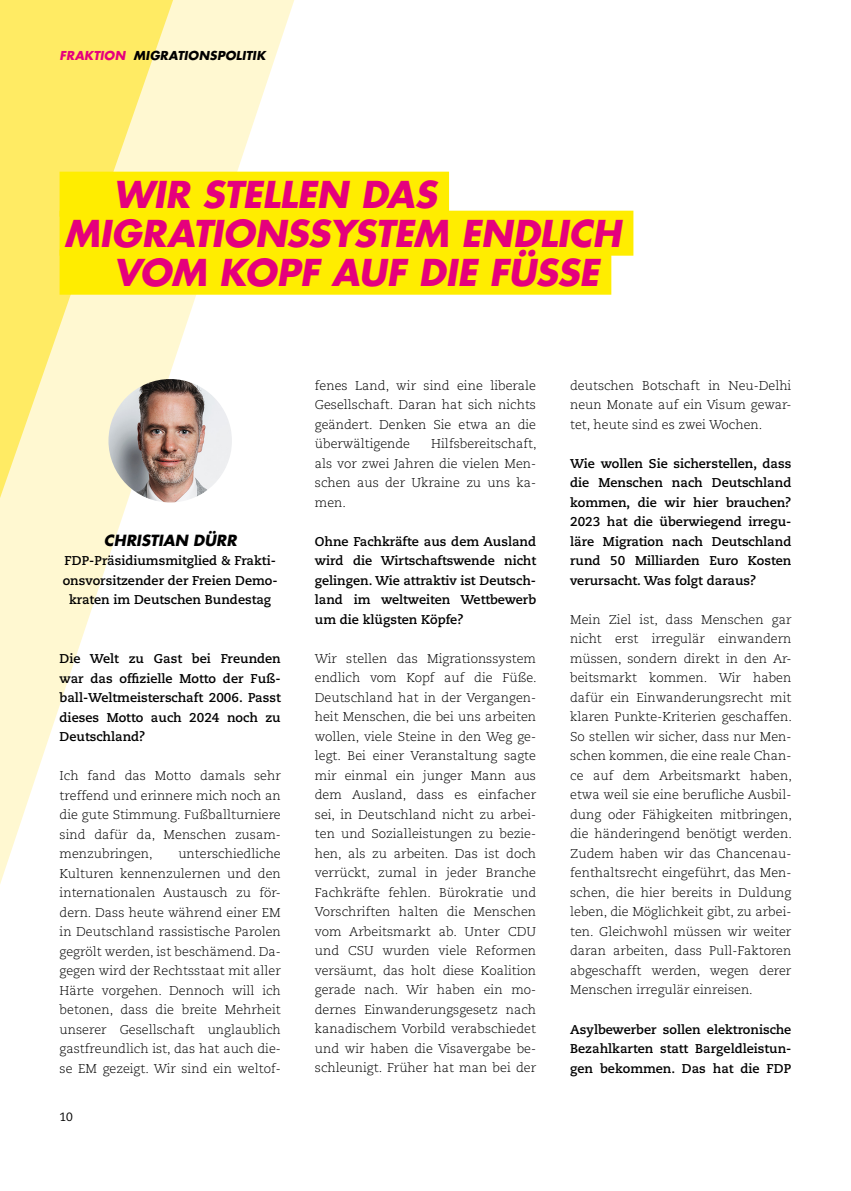
<style>
.page{position:relative;width:851px;height:1191px;background:#fff}
.page>*{position:absolute;margin:0;border:0;box-sizing:border-box;transform-origin:0 0}
.t1{font:italic 700 36px "Futura LT Pro";letter-spacing:-.005em;color:#e5007d}
.t2{font:italic 700 15px "Futura LT Pro";color:#000}
.t3{font:300 12.75px/19.5px "Caecilia LT Std";color:#000;text-align:justify}
.t4{font:700 12.75px/19.5px "Caecilia LT Std";color:#000;text-align:justify}
.t5{font:italic 700 12px "Futura LT Pro";letter-spacing:.015em;color:#000}
.t6{font:12px "Caecilia LT Std";color:#000}
.s1{color:#e5007d}
</style>
<div class="page">
<svg style="left:0;top:0;width:294px;height:884px"></svg>
<svg style="left:0;top:0;width:173px;height:498px;background:#fef090"></svg>
<div style="left:60px;top:172px;width:389px;height:45px;background:#ffed00"></div>
<div style="left:60px;top:211px;width:573px;height:45px;background:#ffed00"></div>
<div style="left:60px;top:250px;width:551px;height:45px;background:#ffed00"></div>
<img style="left:108px;top:379px;width:124px;height:123px;border-radius:62px">
<p class="t5" style="left:60px;top:46px;width:207px"><span class="s1">FRAKTION</span> MIGRATIONSPOLITIK</p>
<h1 class="t1" style="left:114px;top:166px;width:324px">WIR STELLEN DAS</h1>
<h1 class="t1" style="left:64px;top:205px;width:558px">MIGRATIONSSYSTEM ENDLICH</h1>
<h1 class="t1" style="left:114px;top:244px;width:487px">VOM KOPF AUF DIE FÜSSE</h1>
<p class="t2" style="left:104px;top:529px;width:134px">CHRISTIAN DÜRR</p>
<p class="t4" style="left:63px;top:551px;width:216px;text-align:center">FDP-Präsidiumsmitglied &amp; Frakti&shy;onsvorsitzender der Freien Demo&shy;kraten im Deutschen Bundestag</p>
<p class="t4" style="left:60px;top:649px;width:223px">Die Welt zu Gast bei Freunden war das offizielle Motto der Fuß&shy;ball-Weltmeisterschaft 2006. Passt dieses Motto auch 2024 noch zu Deutschland?</p>
<p class="t3" style="left:60px;top:766px;width:223px">Ich fand das Motto damals sehr treffend und erinnere mich noch an die gute Stimmung. Fußballturniere sind dafür da, Menschen zusam&shy;menzubringen,</p>
<p class="t3" style="left:60px;top:844px;width:223px;text-indent:119px">unterschiedliche Kulturen kennenzulernen und den internationalen Austausch zu för&shy;dern. Dass heute während einer EM in Deutschland rassistische Parolen gegrölt werden, ist beschämend. Da&shy;gegen wird der Rechtsstaat mit aller Härte vorgehen. Dennoch will ich betonen, dass die breite Mehrheit unserer Gesellschaft unglaublich gastfreundlich ist, das hat auch die&shy;se EM gezeigt. Wir sind ein weltof-</p>
<p class="t6" style="left:60px;top:1109px;width:15px">10</p>
<p class="t3" style="left:315px;top:376px;width:223px">fenes Land, wir sind eine liberale Gesellschaft. Daran hat sich nichts geändert. Denken Sie etwa an die überwältigende</p>
<p class="t3" style="left:315px;top:434px;width:223px;text-indent:116px">Hilfsbereitschaft, als vor zwei Jahren die vielen Men&shy;schen aus der Ukraine zu uns ka&shy;men.</p>
<p class="t4" style="left:315px;top:532px;width:223px">Ohne Fachkräfte aus dem Ausland wird die Wirtschaftswende nicht gelingen. Wie attraktiv ist Deutsch&shy;land im weltweiten Wettbewerb um die klügsten Köpfe?</p>
<p class="t3" style="left:315px;top:649px;width:223px">Wir stellen das Migrationssystem endlich vom Kopf auf die Füße.<br>Deutschland hat in der Vergangen&shy;heit Menschen, die bei uns arbeiten wollen, viele Steine in den Weg ge&shy;legt. Bei einer Veranstaltung sagte mir einmal ein junger Mann aus dem Ausland, dass es einfacher sei, in Deutschland nicht zu arbei&shy;ten und Sozialleistungen zu bezie&shy;hen, als zu arbeiten. Das ist doch verrückt, zumal in jeder Branche Fachkräfte fehlen. Bürokratie und Vorschriften halten die Menschen vom Arbeitsmarkt ab. Unter CDU und CSU wurden viele Reformen versäumt, das holt diese Koalition gerade nach. Wir haben ein mo&shy;dernes Einwanderungsgesetz nach kanadischem Vorbild verabschiedet und wir haben die Visavergabe be&shy;schleunigt. Früher hat man bei der</p>
<p class="t3" style="left:570px;top:376px;width:223px">deutschen Botschaft in Neu-Delhi neun Monate auf ein Visum gewar&shy;tet, heute sind es zwei Wochen.</p>
<p class="t4" style="left:570px;top:454px;width:223px">Wie wollen Sie sicherstellen, dass die Menschen nach Deutschland kommen, die wir hier brauchen?<br>2023 hat die überwiegend irregu&shy;läre Migration nach Deutschland rund 50 Milliarden Euro Kosten verursacht. Was folgt daraus?</p>
<p class="t3" style="left:570px;top:610px;width:223px">Mein Ziel ist, dass Menschen gar nicht erst irregulär einwandern müssen, sondern direkt in den Ar&shy;beitsmarkt kommen. Wir haben dafür ein Einwanderungsrecht mit klaren Punkte-Kriterien geschaffen.<br>So stellen wir sicher, dass nur Men&shy;schen kommen, die eine reale Chan&shy;ce auf dem Arbeitsmarkt haben, etwa weil sie eine berufliche Ausbil&shy;dung oder Fähigkeiten mitbringen, die händeringend benötigt werden.<br>Zudem haben wir das Chancenau&shy;fenthaltsrecht eingeführt, das Men&shy;schen, die hier bereits in Duldung leben, die Möglichkeit gibt, zu arbei&shy;ten. Gleichwohl müssen wir weiter daran arbeiten, dass Pull-Faktoren abgeschafft werden, wegen derer Menschen irregulär einreisen.</p>
<p class="t4" style="left:570px;top:1019px;width:223px">Asylbewerber sollen elektronische Bezahlkarten statt Bargeldleistun&shy;gen bekommen. Das hat die FDP</p>
</div>
